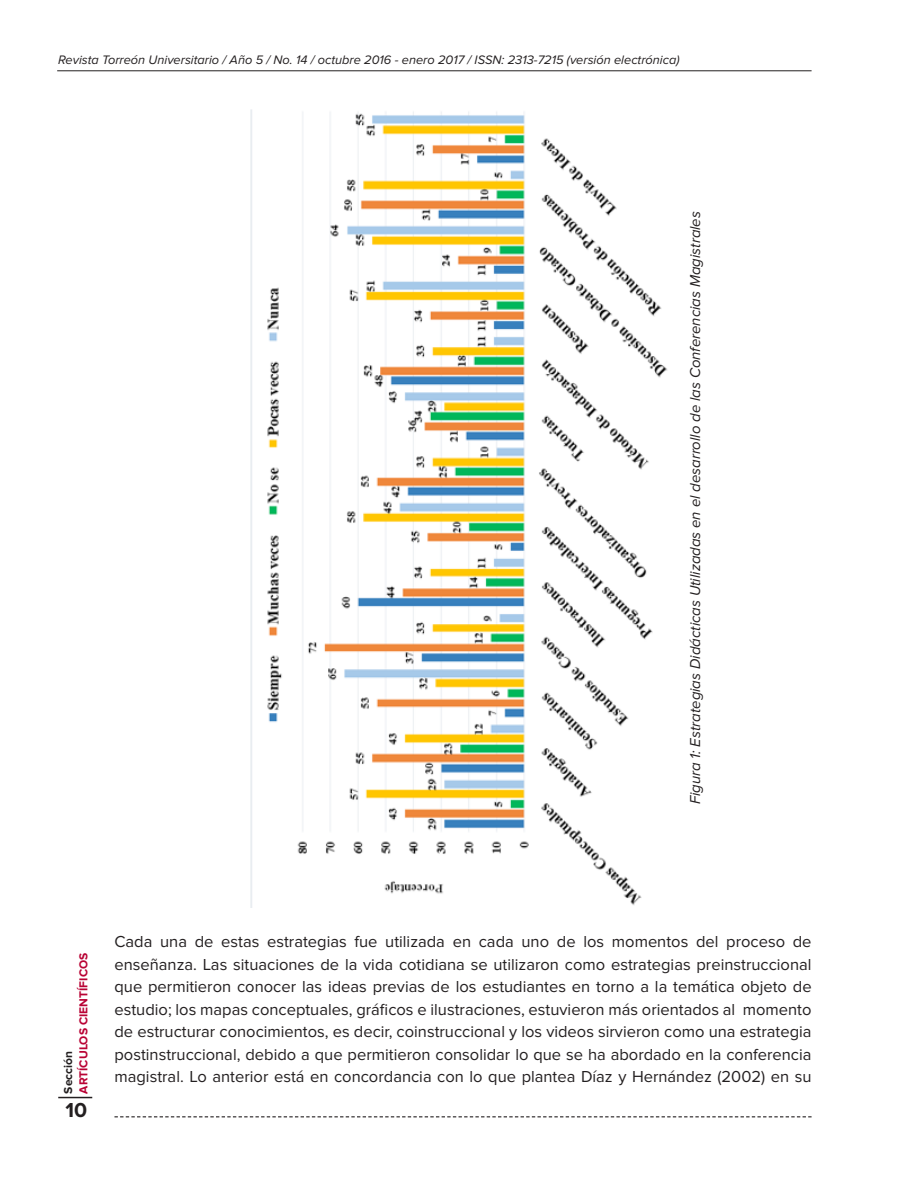
<style>
.page{position:relative;width:918px;height:1188px;background:#fff}
.page>*{position:absolute;margin:0;border:0;box-sizing:border-box;transform-origin:0 0}
.t1{font:700 21px "Proxima Nova";color:#231f20}
.Art__Parrafo{font:16.5px/22.5px "Proxima Nova";color:#231f20;text-align:justify}
.Pie_Tbls-Fgs{font:italic 14.85px "Proxima Nova";color:#231f20}
.t2{font:italic 12.75px "Proxima Nova";color:#231f20}
.t3{font:700 12px "Proxima Nova";color:#b90335}
.t4{font:700 12px "Proxima Nova";color:#231f20}
</style>
<div class="page">
<img style="left:250px;top:109px;width:418px;height:799px">
<hr style="left:57px;top:70px;width:755px;height:1px;background:#231f20">
<hr style="left:58px;top:1097px;width:34px;height:1px;background:#231f20">
<svg style="left:114px;top:1116px;width:698px;height:1px"></svg>
<p class="t2" style="left:58px;top:54px;width:623px">Revista Torreón Universitario / Año 5 / No. 14 / octubre 2016 - enero 2017 / ISSN: 2313-7215 (versión electrónica)</p>
<p class="Pie_Tbls-Fgs" style="left:689px;top:804px;width:595px;rotate:-90deg">Figura 1: Estrategias Didácticas Utilizadas en el desarrollo de las Conferencias Magistrales</p>
<p class="t3" style="left:77px;top:1094px;width:142px;rotate:-90deg">ARTÍCULOS CIENTÍFICOS</p>
<p class="t1" style="left:65px;top:1098px;width:23px">10</p>
<p class="t4" style="left:61px;top:1094px;width:44px;rotate:-90deg">Sección</p>
<p class="Art__Parrafo" style="left:114px;top:931px;width:699px">Cada una de estas estrategias fue utilizada en cada uno de los momentos del proceso de enseñanza. Las situaciones de la vida cotidiana se utilizaron como estrategias preinstruccional que permitieron conocer las ideas previas de los estudiantes en torno a la temática objeto de estudio; los mapas conceptuales, gráficos e ilustraciones, estuvieron más orientados al momento de estructurar conocimientos, es decir, coinstruccional y los videos sirvieron como una estrategia postinstruccional, debido a que permitieron consolidar lo que se ha abordado en la conferencia magistral. Lo anterior está en concordancia con lo que plantea Díaz y Hernández (2002) en su</p>
</div>
